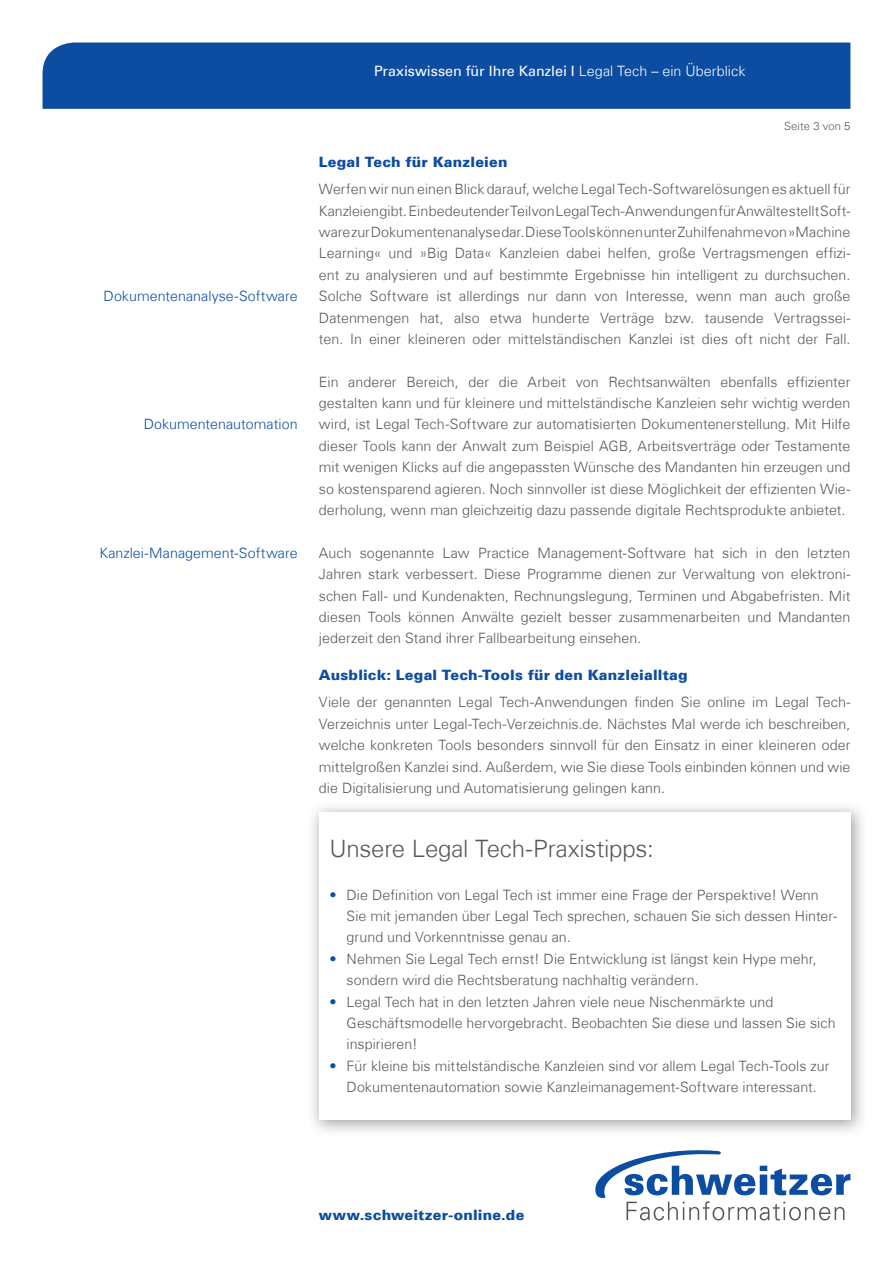
<style>
.page{position:relative;width:893px;height:1263px;background:#fff}
.page>*{position:absolute;margin:0;border:0;box-sizing:border-box;transform-origin:0 0}
.t1{font:300 24px "Univers Com 45";letter-spacing:-.01em;color:#57585a}
.t2{font:300 14.25px/21.3px "Univers Com 45";color:#57585a;text-align:justify}
.t3{font:900 14.25px "Univers Com 75";letter-spacing:.01em;color:#0d4da1}
.t4{font:300 14.25px "Univers Com 45";color:#0d4da1}
.t5{font:14.25px "Univers Com 55 Roman";color:#fff}
.t6{font:300 11.25px "Univers Com 45";letter-spacing:.01em;color:#57585a}
.s1{font-family:"Univers Com 45";font-weight:300}
.s2{color:#0d4da1}
</style>
<div class="page">
<div style="left:43px;top:43px;width:807px;height:66px;background:#0d4da1"></div>
<svg style="left:595px;top:1150px;width:255px;height:70px"></svg>
<p class="t4" style="left:104px;top:287px;width:196px">Dokumentenanalyse-Software</p>
<p class="t4" style="left:144px;top:416px;width:155px">Dokumentenautomation</p>
<p class="t4" style="left:99px;top:544px;width:200px">Kanzlei-Management-Software</p>
<p class="t5" style="left:374px;top:63px;width:373px">Praxiswissen für Ihre Kanzlei I <span class="s1">Legal Tech – ein Überblick</span></p>
<p class="t6" style="left:784px;top:119px;width:68px">Seite 3 von 5</p>
<p class="t3" style="left:319px;top:153px;width:190px">Legal Tech für Kanzleien</p>
<p class="t2" style="left:319px;top:179px;width:533px">Werfen wir nun einen Blick darauf, welche Legal Tech-Softwarelösungen es aktuell für Kanzleien gibt. Ein bedeutender Teil von Legal Tech-Anwendungen für Anwälte stellt Soft&shy;ware zur Dokumentenanalyse dar. Diese Tools können unter Zuhilfenahme von »Machine Learning« und »Big Data« Kanzleien dabei helfen, große Vertragsmengen effizi&shy;ent zu analysieren und auf bestimmte Ergebnisse hin intelligent zu durchsuchen.<br>Solche Software ist allerdings nur dann von Interesse, wenn man auch große Datenmengen hat, also etwa hunderte Verträge bzw. tausende Vertragssei&shy;ten. In einer kleineren oder mittelständischen Kanzlei ist dies oft nicht der Fall.</p>
<p class="t2" style="left:319px;top:371px;width:533px">Ein anderer Bereich, der die Arbeit von Rechtsanwälten ebenfalls effizienter gestalten kann und für kleinere und mittelständische Kanzleien sehr wichtig werden wird, ist Legal Tech-Software zur automatisierten Dokumentenerstellung. Mit Hilfe dieser Tools kann der Anwalt zum Beispiel AGB, Arbeitsverträge oder Testamente mit wenigen Klicks auf die angepassten Wünsche des Mandanten hin erzeugen und so kostensparend agieren. Noch sinnvoller ist diese Möglichkeit der effizienten Wie&shy;derholung, wenn man gleichzeitig dazu passende digitale Rechtsprodukte anbietet.</p>
<p class="t2" style="left:319px;top:542px;width:533px">Auch sogenannte Law Practice Management-Software hat sich in den letzten Jahren stark verbessert. Diese Programme dienen zur Verwaltung von elektroni&shy;schen Fall- und Kundenakten, Rechnungslegung, Terminen und Abgabefristen. Mit diesen Tools können Anwälte gezielt besser zusammenarbeiten und Mandanten jederzeit den Stand ihrer Fallbearbeitung einsehen.</p>
<p class="t3" style="left:319px;top:666px;width:370px">Ausblick: Legal Tech-Tools für den Kanzleialltag</p>
<p class="t2" style="left:319px;top:692px;width:533px">Viele der genannten Legal Tech-Anwendungen finden Sie online im Legal Tech-Verzeichnis unter Legal-Tech-Verzeichnis.de. Nächstes Mal werde ich beschreiben, welche konkreten Tools besonders sinnvoll für den Einsatz in einer kleineren oder mittelgroßen Kanzlei sind. Außerdem, wie Sie diese Tools einbinden können und wie die Digitalisierung und Automatisierung gelingen kann.</p>
<h1 class="t1" style="left:330px;top:834px;width:326px">Unsere Legal Tech-Praxistipps:</h1>
<p class="t2" style="left:347px;top:884px;width:492px;text-align:left;text-indent:-17px"><span class="s2">•</span> Die Definition von Legal Tech ist immer eine Frage der Perspektive! Wenn<br>Sie mit jemanden über Legal Tech sprechen, schauen Sie sich dessen Hinter&shy;grund und Vorkenntnisse genau an.</p>
<p class="t2" style="left:347px;top:948px;width:472px;text-indent:-17px"><span class="s2">•</span> Nehmen Sie Legal Tech ernst! Die Entwicklung ist längst kein Hype mehr, sondern wird die Rechtsberatung nachhaltig verändern.</p>
<p class="t2" style="left:347px;top:991px;width:490px;text-align:left;text-indent:-17px"><span class="s2">•</span> Legal Tech hat in den letzten Jahren viele neue Nischenmärkte und<br>Geschäftsmodelle hervorgebracht. Beobachten Sie diese und lassen Sie sich inspirieren!</p>
<p class="t2" style="left:330px;top:1055px;width:501px;text-align:center"><span class="s2">•</span> Für kleine bis mittelständische Kanzleien sind vor allem Legal Tech-Tools zur<br>Dokumentenautomation sowie Kanzleimanagement-Software interessant.</p>
<p class="t3" style="left:319px;top:1206px;width:207px">www.schweitzer-online.de</p>
</div>
